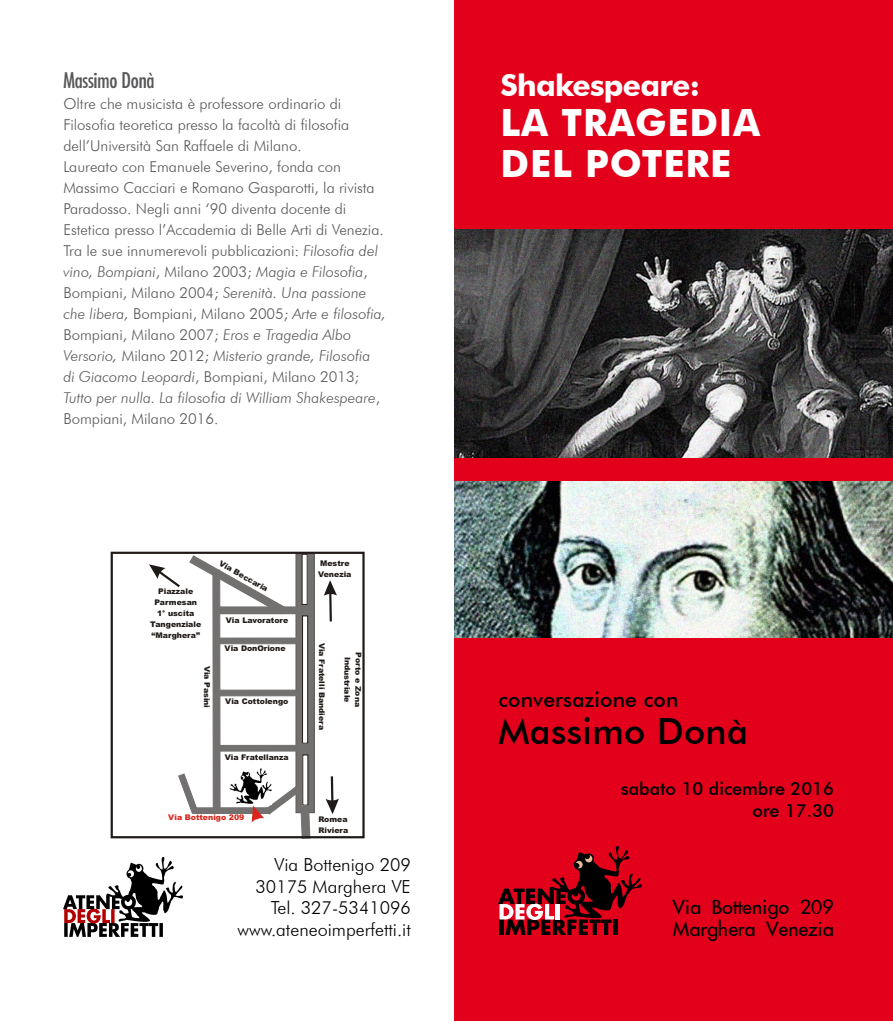
<style>
.page{position:relative;width:893px;height:1021px;background:#fff}
.page>*{position:absolute;margin:0;border:0;box-sizing:border-box;transform-origin:0 0}
.t1{font:700 37.5px/40.5px "Futura BT";letter-spacing:.02em;color:#fff}
.t2{font:500 36px "Futura BT";letter-spacing:.01em;color:#000}
.t3{font:700 30px "Futura BT";letter-spacing:-.025em;color:#fff}
.t4{font:100 24px/21.6px "Futura";color:#000}
.t5{font:500 21px "Futura BT";letter-spacing:.01em;color:#000}
.t6{font:condensed 21px "Futura";letter-spacing:-.01em;color:#58585a}
.t7{font:300 18px/21.6px "Futura BT";color:#000;text-align:right}
.t8{font:500 18px/21.6px "Futura BT";color:#000;text-align:right}
.t9{font:300 15px/21px "Futura BT";color:#58585a}
.t10{font:900 7.8px/10.9px "Arial";color:#1f1a17}
.t11{font:900 7.8px "Arial";color:#d9261c}
.s1{font-style:italic}
</style>
<div class="page">
<div style="left:445px;top:0;width:448px;height:1020px;background:#e2001a"></div>
<img style="left:63px;top:857px;width:119px;height:80px">
<svg style="left:498px;top:846px;width:144px;height:89px"></svg>
<div style="left:436px;top:0;width:18px;height:1020px;background:#fff"></div>
<div style="left:296px;top:554px;width:18px;height:258px;background:#737070"></div>
<svg style="left:178px;top:773px;width:19px;height:40px"></svg>
<svg style="left:193px;top:807px;width:59px;height:6px"></svg>
<div style="left:220px;top:745px;width:77px;height:6px;background:#737070"></div>
<div style="left:220px;top:690px;width:77px;height:6px;background:#737070"></div>
<div style="left:219px;top:638px;width:78px;height:6px;background:#737070"></div>
<div style="left:303px;top:755px;width:5px;height:50px;background:#fff"></div>
<div style="left:303px;top:616px;width:5px;height:127px;background:#fff"></div>
<div style="left:302px;top:615px;width:6px;height:128px;border:1px solid #1f1a17"></div>
<div style="left:302px;top:554px;width:5px;height:50px;background:#fff"></div>
<div style="left:215px;top:607px;width:83px;height:6px;background:#737070"></div>
<div style="left:215px;top:606px;width:83px;height:8px;border:1px solid #737070"></div>
<div style="left:213px;top:570px;width:7px;height:243px;background:#737070"></div>
<svg style="left:326px;top:776px;width:13px;height:38px"></svg>
<svg style="left:324px;top:580px;width:13px;height:41px"></svg>
<svg style="left:149px;top:564px;width:31px;height:23px"></svg>
<svg style="left:252px;top:785px;width:58px;height:50px"></svg>
<div style="left:111px;top:551px;width:254px;height:287px;border:2px solid #1f1a17"></div>
<img style="left:229px;top:768px;width:43px;height:36px">
<img style="left:454px;top:230px;width:439px;height:227px">
<img style="left:454px;top:481px;width:439px;height:156px">
<svg style="left:190px;top:555px;width:95px;height:59px"></svg>
<h3 class="t6" style="left:63px;top:66px;width:93px">Massimo Donà</h3>
<p class="t9" style="left:63px;top:93px;width:324px">Oltre che musicista è professore ordinario di Filosofia teoretica presso la facoltà di filosofia dell’Università San Raffaele di Milano.<br>Laureato con Emanuele Severino, fonda con Massimo Cacciari e Romano Gasparotti, la rivista Paradosso. Negli anni ‘90 diventa docente di Estetica presso l’Accademia di Belle Arti di Venezia.<br>Tra le sue innumerevoli pubblicazioni: <span class="s1">Filosofia del vino, Bompiani</span>, Milano 2003; <span class="s1">Magia e Filosofia</span>, Bompiani, Milano 2004; <span class="s1">Serenità. Una passione che libera,</span> Bompiani, Milano 2005; <span class="s1">Arte e filosofia, </span>Bompiani, Milano 2007; <span class="s1">Eros e Tragedia Albo Versorio,</span> Milano 2012; <span class="s1">Misterio grande, Filosofia<br>di Giacomo Leopardi</span>, Bompiani, Milano 2013; <span class="s1">Tutto per nulla. La filosofia di William Shakespeare</span>, Bompiani, Milano 2016.</p>
<p class="t10" style="left:150px;top:586px;width:53px;text-align:center">Piazzale<br>Parmesan<br>1° uscita<br>Tangenziale “Marghera”</p>
<p class="t10" style="left:212px;top:665px;width:44px;rotate:91deg">Via Pasi i</p>
<p class="t10" style="left:222px;top:558px;width:56px;rotate:29deg">Via Be c ria</p>
<p class="t10" style="left:226px;top:615px;width:64px">Via Lavoratore</p>
<p class="t10" style="left:224px;top:643px;width:63px">Via DonOrione</p>
<p class="t10" style="left:225px;top:697px;width:65px">Via Cottolengo</p>
<p class="t10" style="left:225px;top:752px;width:65px">Via Fratellanza</p>
<p class="t11" style="left:168px;top:812px;width:78px">Via Bottenigo 209</p>
<p class="t10" style="left:318px;top:558px;width:35px">Mestre<br>Venezia</p>
<p class="t10" style="left:327px;top:642px;width:48px;rotate:90deg">V ai Frate li</p>
<p class="t10" style="left:327px;top:708px;width:23px;rotate:90deg">dea</p>
<p class="t10" style="left:327px;top:681px;width:45px;rotate:90deg">l Banir</p>
<p class="t10" style="left:363px;top:657px;width:52px;text-indent:-4px;rotate:91deg">Port e Zona<br>Indus ri</p>
<p class="t10" style="left:352px;top:680px;width:24px;rotate:91deg">t ael</p>
<p class="t10" style="left:318px;top:814px;width:31px">Romea<br>Riviera</p>
<p class="t7" style="left:237px;top:853px;width:175px">Via Bottenigo 209<br>30175 Marghera VE<br>Tel. 327-5341096 www.ateneoimperfetti.it</p>
<h3 class="t3" style="left:501px;top:67px;width:201px">Shakespeare:</h3>
<h1 class="t1" style="left:501px;top:102px;width:261px">LA TRAGEDIA<br>DEL POTERE</h1>
<h3 class="t5" style="left:498px;top:686px;width:181px">conversazione con</h3>
<h2 class="t2" style="left:498px;top:709px;width:251px">Massimo Donà</h2>
<p class="t8" style="left:621px;top:778px;width:214px">sabato 10 dicembre 2016 ore 17.30</p>
<h3 class="t4" style="left:673px;top:897px;width:163px">Via Bottenigo 209<br>Marghera Venezia</h3>
</div>
